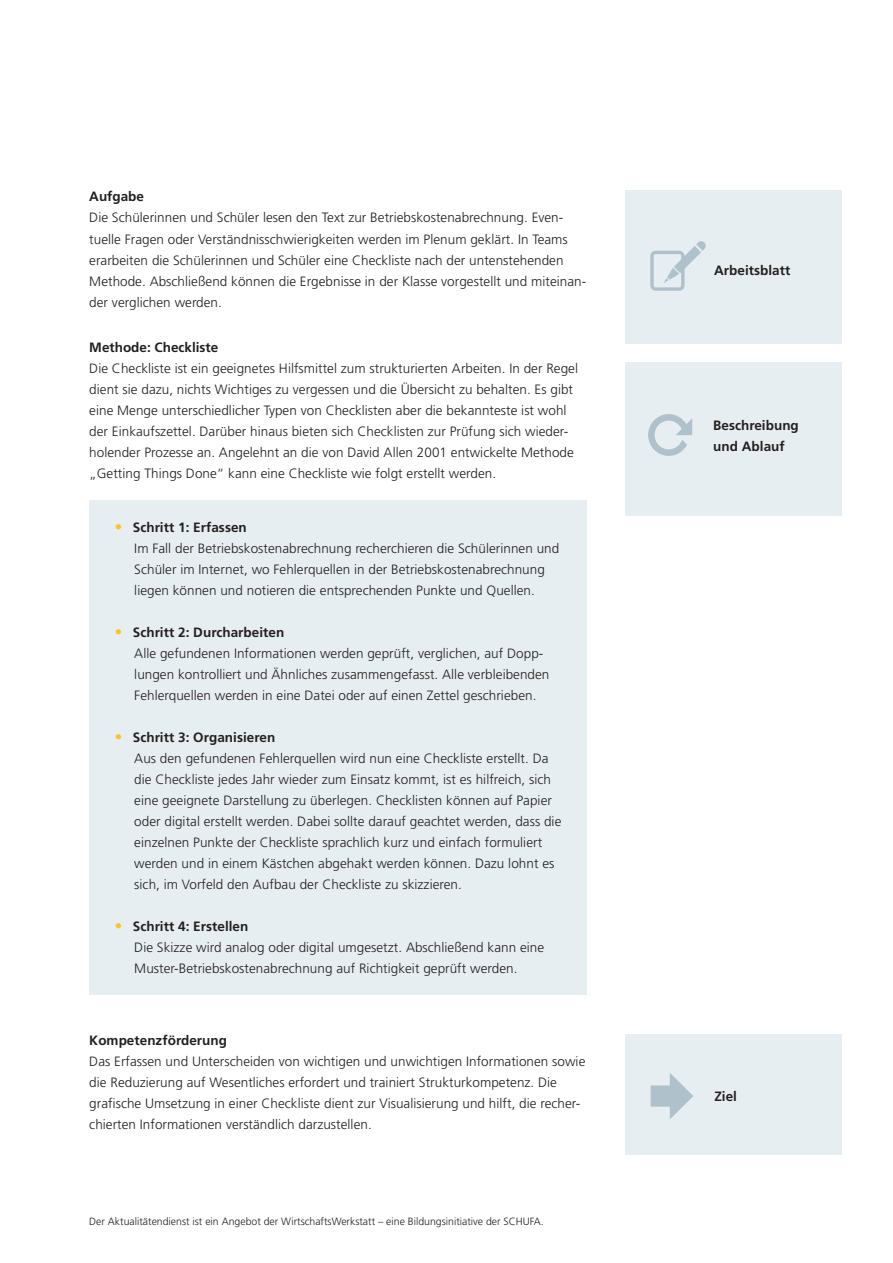
<style>
.page{position:relative;width:893px;height:1263px;background:#fff}
.page>*{position:absolute;margin:0;border:0;box-sizing:border-box;transform-origin:0 0}
.t1{font:300 13.5px/21px "Frutiger LT Std";letter-spacing:.005em;color:#231f20}
.t2{font:700 13.5px/21px "Frutiger LT Std";letter-spacing:.005em;color:#231f20}
.t3{font:300 10.5px "Frutiger LT Std";color:#231f20}
.s1{font-size:15px;color:#fec221}
.s2{font-weight:700}
</style>
<div class="page">
<div style="left:625px;top:190px;width:217px;height:153px;background:#e7eef1"></div>
<svg style="left:650px;top:241px;width:56px;height:50px"></svg>
<div style="left:625px;top:362px;width:217px;height:153px;background:#e7eef1"></div>
<svg style="left:648px;top:414px;width:44px;height:42px"></svg>
<div style="left:89px;top:501px;width:498px;height:494px;background:#e7eef1"></div>
<div style="left:625px;top:1034px;width:217px;height:120px;background:#e7eef1"></div>
<svg style="left:651px;top:1073px;width:42px;height:46px"></svg>
<p class="t2" style="left:89px;top:186px;width:56px">Aufgabe</p>
<p class="t1" style="left:89px;top:208px;width:498px">Die Schülerinnen und Schüler lesen den Text zur Betriebskostenabrechnung. Even&shy;tuelle Fragen oder Verständnisschwierigkeiten werden im Plenum geklärt. In Teams erarbeiten die Schülerinnen und Schüler eine Checkliste nach der untenstehenden Methode. Abschließend können die Ergebnisse in der Klasse vorgestellt und miteinan&shy;der verglichen werden.</p>
<p class="t2" style="left:89px;top:336px;width:131px">Methode: Checkliste</p>
<p class="t1" style="left:89px;top:358px;width:490px">Die Checkliste ist ein geeignetes Hilfsmittel zum strukturierten Arbeiten. In der Regel dient sie dazu, nichts Wichtiges zu vergessen und die Übersicht zu behalten. Es gibt eine Menge unterschiedlicher Typen von Checklisten aber die bekannteste ist wohl der Einkaufszettel. Darüber hinaus bieten sich Checklisten zur Prüfung sich wieder&shy;holender Prozesse an. Angelehnt an die von David Allen 2001 entwickelte Methode „Getting Things Done“ kann eine Checkliste wie folgt erstellt werden.</p>
<p class="t1" style="left:134px;top:517px;width:426px;text-indent:-19px"><span class="s1">•</span> <span class="s2">Schritt 1: Erfassen<br></span>Im Fall der Betriebskostenabrechnung recherchieren die Schülerinnen und Schüler im Internet, wo Fehlerquellen in der Betriebskostenabrechnung liegen können und notieren die entsprechenden Punkte und Quellen.</p>
<p class="t1" style="left:134px;top:622px;width:417px;text-indent:-19px"><span class="s1">•</span> <span class="s2">Schritt 2: Durcharbeiten<br></span>Alle gefundenen Informationen werden geprüft, verglichen, auf Dopp&shy;lungen kontrolliert und Ähnliches zusammengefasst. Alle verbleibenden Fehlerquellen werden in eine Datei oder auf einen Zettel geschrieben.</p>
<p class="t1" style="left:134px;top:727px;width:429px;text-indent:-19px"><span class="s1">•</span> <span class="s2">Schritt 3: Organisieren<br></span>Aus den gefundenen Fehlerquellen wird nun eine Checkliste erstellt. Da die Checkliste jedes Jahr wieder zum Einsatz kommt, ist es hilfreich, sich eine geeignete Darstellung zu überlegen. Checklisten können auf Papier oder digital erstellt werden. Dabei sollte darauf geachtet werden, dass die einzelnen Punkte der Checkliste sprachlich kurz und einfach formuliert werden und in einem Kästchen abgehakt werden können. Dazu lohnt es sich, im Vorfeld den Aufbau der Checkliste zu skizzieren.</p>
<p class="t1" style="left:134px;top:916px;width:411px;text-indent:-19px"><span class="s1">•</span> <span class="s2">Schritt 4: Erstellen<br></span>Die Skizze wird analog oder digital umgesetzt. Abschließend kann eine<br>Muster-Betriebskostenabrechnung auf Richtigkeit geprüft werden.</p>
<p class="t2" style="left:89px;top:1029px;width:139px">Kompetenzförderung</p>
<p class="t1" style="left:89px;top:1051px;width:498px">Das Erfassen und Unterscheiden von wichtigen und unwichtigen Informationen sowie die Reduzierung auf Wesentliches erfordert und trainiert Strukturkompetenz. Die grafische Umsetzung in einer Checkliste dient zur Visualisierung und hilft, die recher&shy;chierten Informationen verständlich darzustellen.</p>
<p class="t3" style="left:89px;top:1215px;width:456px">Der Aktualitätendienst ist ein Angebot der WirtschaftsWerkstatt – eine Bildungsinitiative der SCHUFA.</p>
<p class="t2" style="left:714px;top:260px;width:78px">Arbeitsblatt</p>
<p class="t2" style="left:713px;top:414px;width:87px">Beschreibung und Ablauf</p>
<p class="t2" style="left:714px;top:1086px;width:24px">Ziel</p>
</div>
